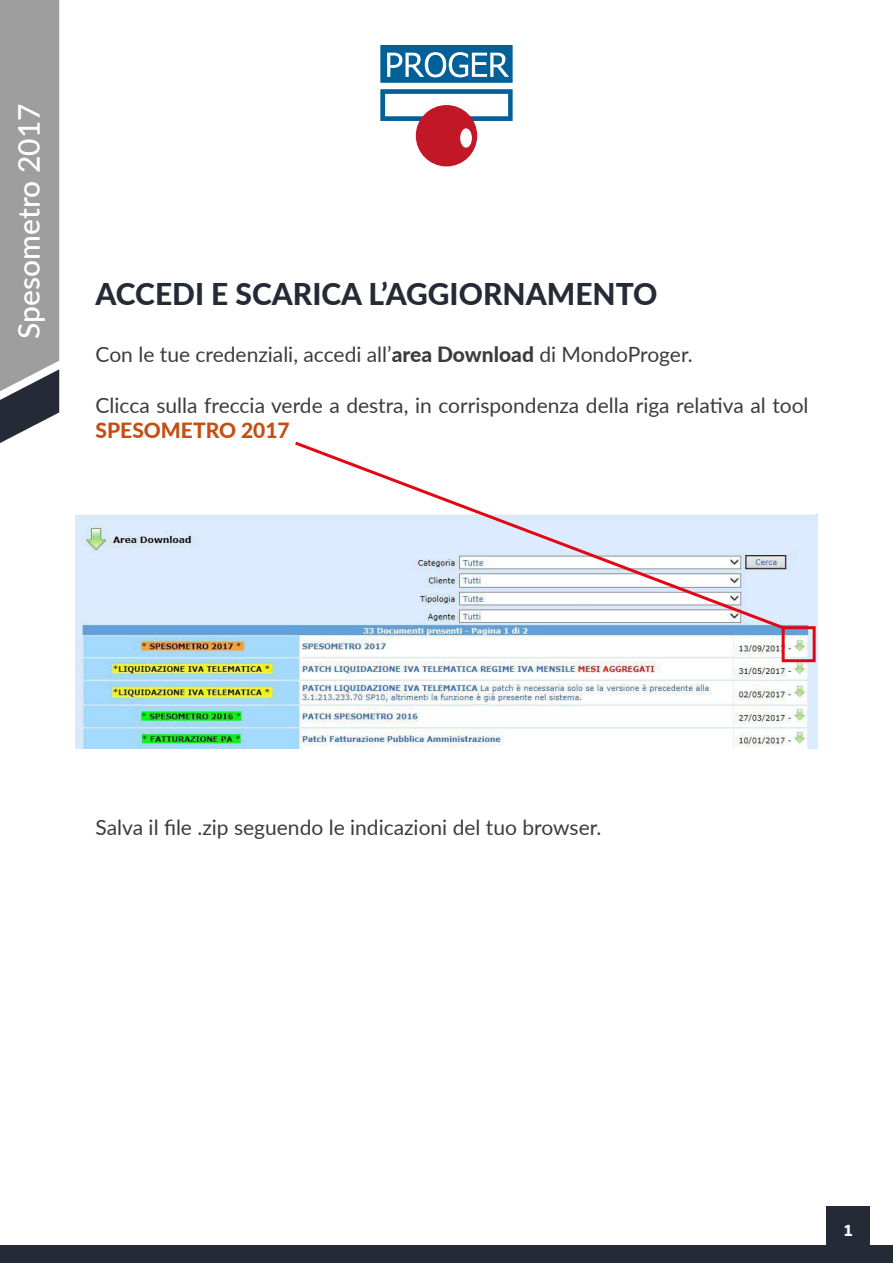
<style>
.page{position:relative;width:893px;height:1263px;background:#fff}
.page>*{position:absolute;margin:0;border:0;box-sizing:border-box;transform-origin:0 0}
.t1{font:800 30px "Lato";color:#252b36}
.t2{font:500 30px "Lato";color:#fff}
.t3{font:21px "Lato";color:#3c3c3b}
.t4{font:800 21px "Lato";color:#c44e14}
.t5{font:700 15px "Neo Sans Std";color:#fff}
.s1{font-weight:800}
</style>
<div class="page">
<svg style="left:380px;top:45px;width:133px;height:38px"></svg>
<svg style="left:380px;top:89px;width:133px;height:77px"></svg>
<div style="left:0;top:1245px;width:893px;height:18px;background:#252b36"></div>
<div style="left:826px;top:1207px;width:44px;height:56px;background:#252b36"></div>
<img style="left:76px;top:515px;width:741px;height:233px">
<div style="left:782px;top:626px;width:34px;height:36px;border:3px solid #e30613"></div>
<svg style="left:292px;top:441px;width:495px;height:190px"></svg>
<svg style="left:0;top:0;width:59px;height:443px;background:#979899"></svg>
<h1 class="t2" style="left:7px;top:339px;width:236px;rotate:-90deg">Spesometro 2017</h1>
<h1 class="t1" style="left:96px;top:272px;width:563px">ACCEDI E SCARICA L’AGGIORNAMENTO</h1>
<p class="t3" style="left:96px;top:339px;width:599px">Con le tue credenziali, accedi all’<span class="s1">area Download</span> di MondoProger.</p>
<p class="t3" style="left:96px;top:390px;width:714px">Clicca sulla freccia verde a destra, in corrispondenza della riga relativa al tool</p>
<p class="t4" style="left:96px;top:415px;width:196px">SPESOMETRO 2017</p>
<p class="t3" style="left:96px;top:813px;width:507px">Salva il file .zip seguendo le indicazioni del tuo browser.</p>
<p class="t5" style="left:844px;top:1220px;width:11px">1</p>
</div>
